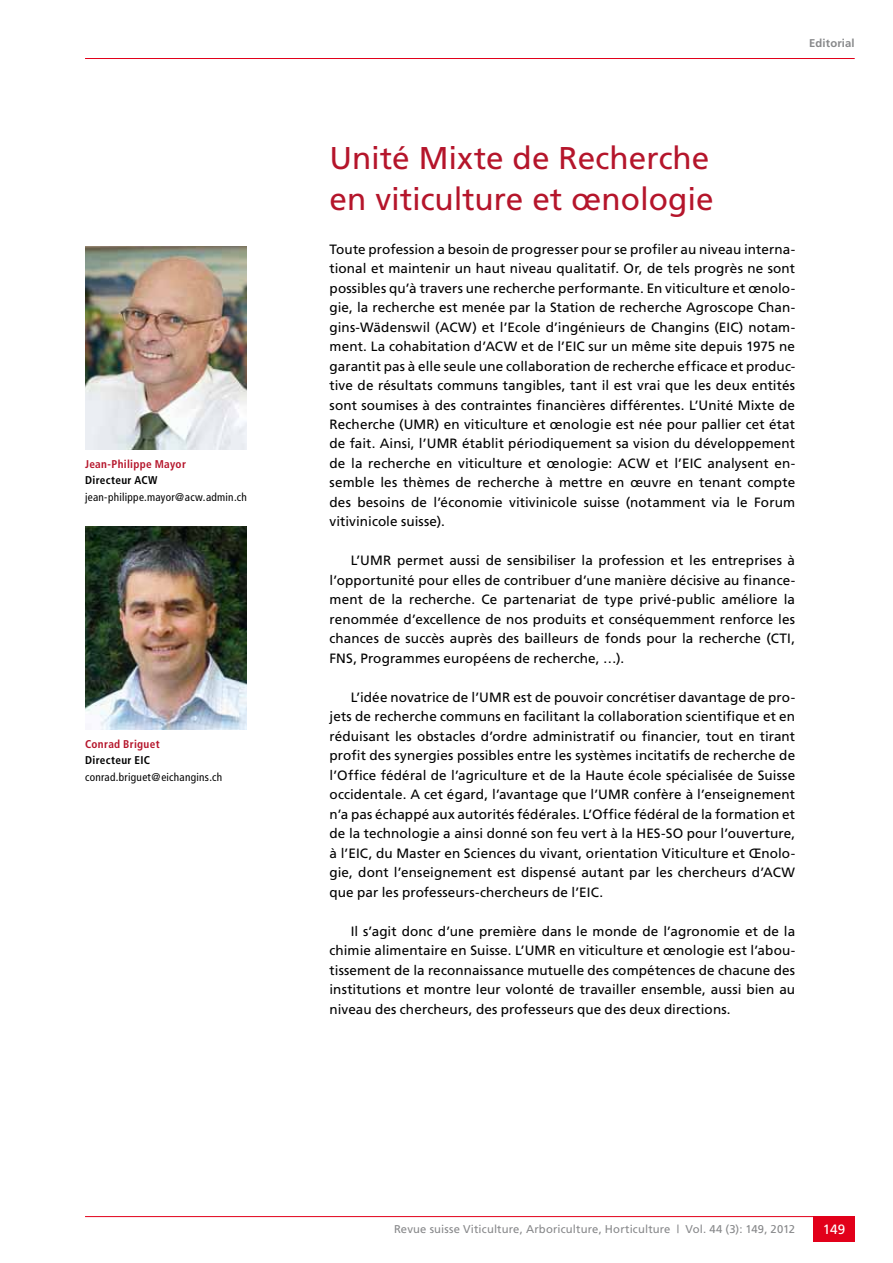
<style>
.page{position:relative;width:893px;height:1263px;background:#fff}
.page>*{position:absolute;margin:0;border:0;box-sizing:border-box;transform-origin:0 0}
.t1{font:31.5px/40.5px "Frutiger";color:#b5152b}
.t2{font:13.5px/19.5px "Frutiger";letter-spacing:.01em;color:#000;text-align:justify}
.t3{font:13.5px "Frutiger";color:#fff}
.t4{font:11.25px "Frutiger";letter-spacing:.015em;color:#87888a}
.t5{font:condensed 11.25px "Frutiger";letter-spacing:.025em;color:#000}
.t6{font:700 condensed 11.25px "Frutiger";letter-spacing:.03em;color:#b5152b}
.t7{font:700 condensed 11.25px "Frutiger";letter-spacing:.03em;color:#000}
.t8{font:700 11.25px "Frutiger";letter-spacing:.01em;color:#87888a}
</style>
<div class="page">
<hr style="left:85px;top:58px;width:770px;height:1px;background:#e2001a">
<hr style="left:85px;top:1216px;width:770px;height:1px;background:#e2001a">
<div style="left:813px;top:1216px;width:42px;height:26px;background:#e2001a"></div>
<img style="left:85px;top:247px;width:162px;height:202px">
<img style="left:85px;top:526px;width:162px;height:203px">
<p class="t6" style="left:85px;top:457px;width:102px">Jean-Philippe Mayor</p>
<p class="t7" style="left:85px;top:474px;width:74px">Directeur ACW</p>
<p class="t5" style="left:85px;top:490px;width:163px">jean-philippe.mayor@acw.admin.ch</p>
<p class="t6" style="left:85px;top:737px;width:76px">Conrad Briguet</p>
<p class="t7" style="left:85px;top:753px;width:67px">Directeur EIC</p>
<p class="t5" style="left:85px;top:770px;width:139px">conrad.briguet@eichangins.ch</p>
<p class="t8" style="left:809px;top:37px;width:47px">Editorial</p>
<h1 class="t1" style="left:330px;top:138px;width:385px">Unité Mixte de Recherche en viticulture et œnologie</h1>
<p class="t2" style="left:330px;top:239px;width:467px">Toute profession a besoin de progresser pour se profiler au niveau interna&shy;tional et maintenir un haut niveau qualitatif. Or, de tels progrès ne sont possibles qu’à travers une recherche performante. En viticulture et œnolo&shy;gie, la recherche est menée par la Station de recherche Agroscope Chan&shy;gins-Wädenswil (ACW) et l’Ecole d’ingénieurs de Changins (EIC) notam&shy;ment. La cohabitation d’ACW et de l’EIC sur un même site depuis 1975 ne garantit pas à elle seule une collaboration de recherche efficace et produc&shy;tive de résultats communs tangibles, tant il est vrai que les deux entités sont soumises à des contraintes financières différentes. L’Unité Mixte de Recherche (UMR) en viticulture et œnologie est née pour pallier cet état de fait. Ainsi, l’UMR établit périodiquement sa vision du développement de la recherche en viticulture et œnologie: ACW et l’EIC analysent en&shy;semble les thèmes de recherche à mettre en œuvre en tenant compte des besoins de l’économie vitivinicole suisse (notamment via le Forum vitivinicole suisse).</p>
<p class="t2" style="left:330px;top:551px;width:467px;text-indent:21px">L’UMR permet aussi de sensibiliser la profession et les entreprises à l’opportunité pour elles de contribuer d’une manière décisive au finance&shy;ment de la recherche. Ce partenariat de type privé-public améliore la renommée d’excellence de nos produits et conséquemment renforce les chances de succès auprès des bailleurs de fonds pour la recherche (CTI, FNS, Programmes européens de recherche, …).</p>
<p class="t2" style="left:330px;top:687px;width:467px;text-indent:21px">L’idée novatrice de l’UMR est de pouvoir concrétiser davantage de pro&shy;jets de recherche communs en facilitant la collaboration scientifique et en réduisant les obstacles d’ordre administratif ou financier, tout en tirant profit des synergies possibles entre les systèmes incitatifs de recherche de l’Office fédéral de l’agriculture et de la Haute école spécialisée de Suisse occidentale. A cet égard, l’avantage que l’UMR confère à l’enseignement n’a pas échappé aux autorités fédérales. L’Office fédéral de la formation et de la technologie a ainsi donné son feu vert à la HES-SO pour l’ouverture, à l’EIC, du Master en Sciences du vivant, orientation Viticulture et Œnolo&shy;gie, dont l’enseignement est dispensé autant par les chercheurs d’ACW que par les professeurs-chercheurs de l’EIC.</p>
<p class="t2" style="left:330px;top:921px;width:467px;text-indent:21px">Il s’agit donc d’une première dans le monde de l’agronomie et de la chimie alimentaire en Suisse. L’UMR en viticulture et œnologie est l’abou&shy;tissement de la reconnaissance mutuelle des compétences de chacune des institutions et montre leur volonté de travailler ensemble, aussi bien au niveau des chercheurs, des professeurs que des deux directions.</p>
<p class="t4" style="left:394px;top:1223px;width:403px">Revue suisse Viticulture, Arboriculture, Horticulture | Vol. 44 (3): 149, 2012</p>
<p class="t3" style="left:823px;top:1221px;width:24px">149</p>
</div>
